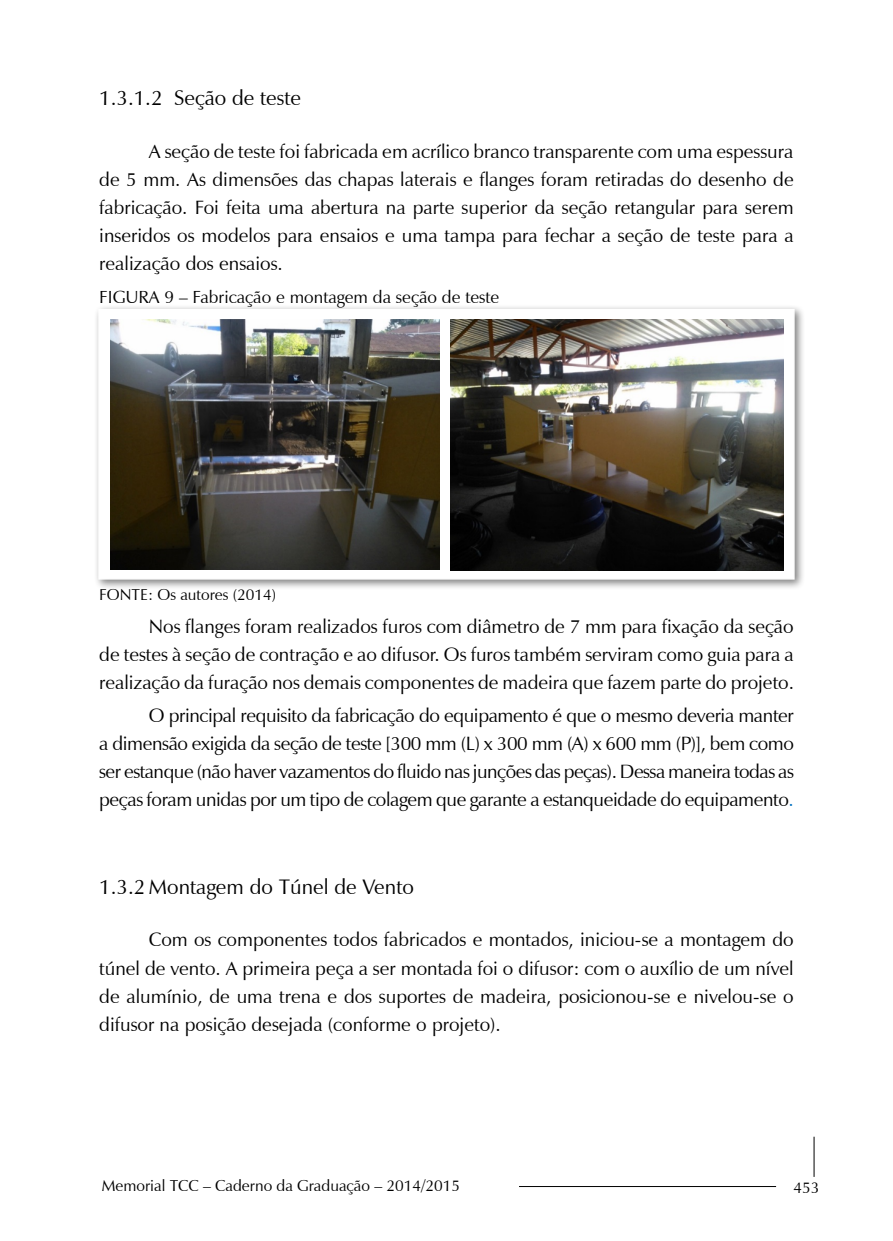
<style>
.page{position:relative;width:893px;height:1241px;background:#fff}
.page>*{position:absolute;margin:0;border:0;box-sizing:border-box;transform-origin:0 0}
.t1{font:21px "Zapf Humanist 601 BT";color:#000}
.t2{font:19.25px/28px "Zapf Humanist 601 BT";color:#000;text-align:justify}
.t3{font:17.5px "Zapf Humanist 601 BT";color:#000}
.t4{font:15.75px "Zapf Humanist 601 BT";color:#000}
.s1{color:#0070c0}
</style>
<div class="page">
<hr style="left:814px;top:1136px;width:1px;height:40px;background:#000">
<hr style="left:519px;top:1185px;width:257px;height:1px;background:#000">
<div style="left:93px;top:304px;width:712px;height:285px;background:#000;opacity:.5"></div>
<div style="left:98px;top:309px;width:697px;height:270px;background:#fff;border:1px solid #fff"></div>
<img style="left:110px;top:319px;width:329px;height:250px">
<img style="left:451px;top:320px;width:332px;height:250px">
<p class="t1" style="left:99px;top:85px;width:203px">1.3.1.2 Seção de teste</p>
<p class="t2" style="left:99px;top:137px;width:696px;text-indent:50px">A seção de teste foi fabricada em acrílico branco transparente com uma espessura de 5 mm. As dimensões das chapas laterais e flanges foram retiradas do desenho de fabricação. Foi feita uma abertura na parte superior da seção retangular para serem inseridos os modelos para ensaios e uma tampa para fechar a seção de teste para a realização dos ensaios.</p>
<p class="t3" style="left:99px;top:286px;width:402px">FIGURA 9 – Fabricação e montagem da seção de teste</p>
<p class="t4" style="left:99px;top:584px;width:178px">FONTE: Os autores (2014)</p>
<p class="t2" style="left:99px;top:612px;width:696px;text-indent:50px">Nos flanges foram realizados furos com diâmetro de 7 mm para fixação da seção de testes à seção de contração e ao difusor. Os furos também serviram como guia para a realização da furação nos demais componentes de madeira que fazem parte do projeto.</p>
<p class="t2" style="left:99px;top:701px;width:696px;text-indent:50px">O principal requisito da fabricação do equipamento é que o mesmo deveria manter a dimensão exigida da seção de teste [300 mm (L) x 300 mm (A) x 600 mm (P)], bem como ser estanque (não haver vazamentos do fluido nas junções das peças). Dessa maneira todas as peças foram unidas por um tipo de colagem que garante a estanqueidade do equipamento<span class="s1">.</span></p>
<p class="t1" style="left:99px;top:873px;width:316px">1.3.2 Montagem do Túnel de Vento</p>
<p class="t2" style="left:99px;top:925px;width:696px;text-indent:50px">Com os componentes todos fabricados e montados, iniciou-se a montagem do túnel de vento. A primeira peça a ser montada foi o difusor: com o auxílio de um nível de alumínio, de uma trena e dos suportes de madeira, posicionou-se e nivelou-se o difusor na posição desejada (conforme o projeto).</p>
<p class="t4" style="left:102px;top:1175px;width:360px">Memorial TCC – Caderno da Graduação – 2014/2015</p>
<p class="t4" style="left:794px;top:1177px;width:27px">453</p>
</div>
